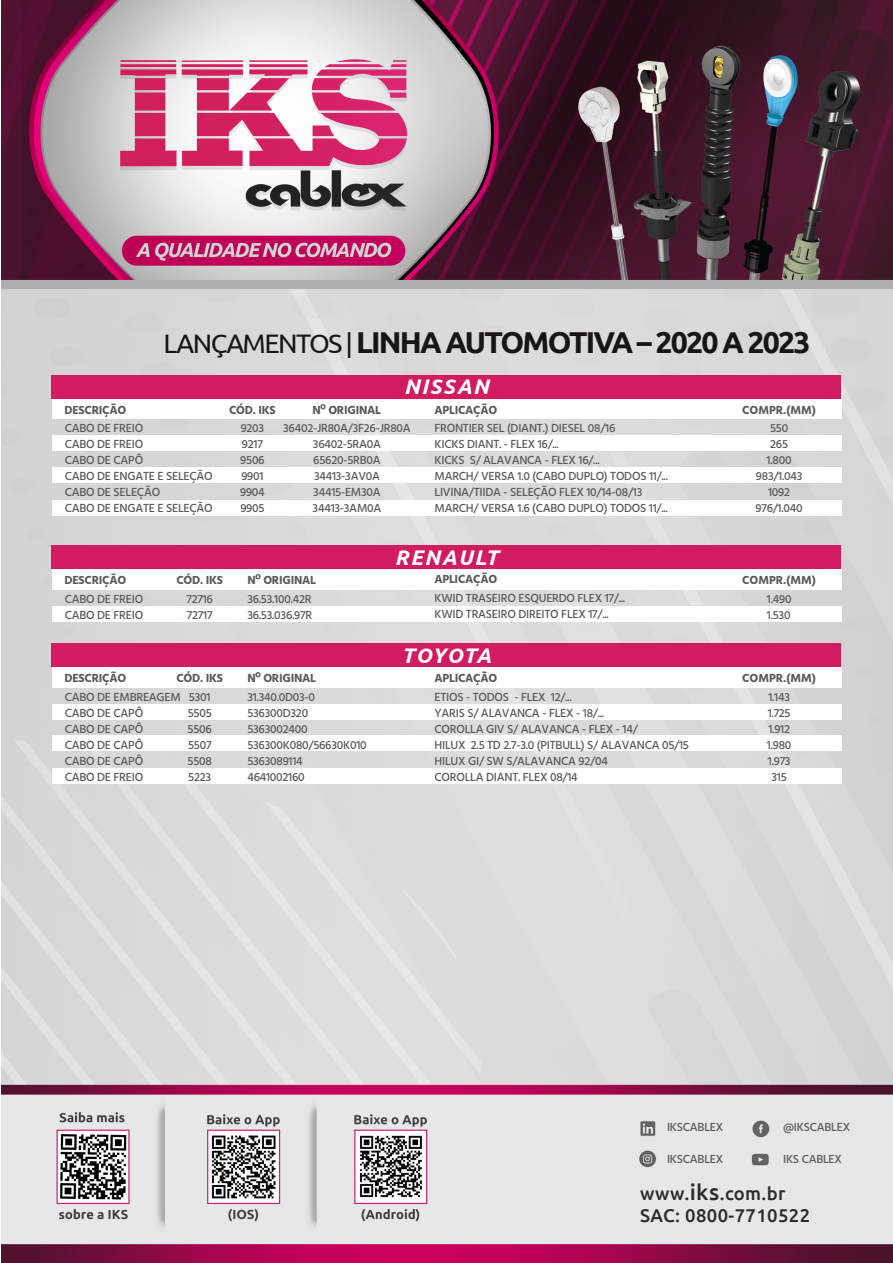
<style>
.page{position:relative;width:893px;height:1263px;background:#fff}
.page>*{position:absolute;margin:0;border:0;box-sizing:border-box;transform-origin:0 0}
.t1{font:700 30.15px "Ubuntu";letter-spacing:-.06em;color:#181514}
.t2{font:italic 700 21.15px "Ubuntu";letter-spacing:.075em;color:#fff}
.t3{font:500 18.45px/21.3px "Ubuntu";letter-spacing:.02em;color:#2e2a27}
.t4{font:500 12px/16px "Hind";letter-spacing:-.02em;color:#5a5858}
.t5{font:700 12px "Hind";letter-spacing:-.02em;color:#5a5858}
.s1{font-weight:400;font-size:26.7px}
.s2{font-size:22.35px}
</style>
<div class="page">
<img style="left:2px;top:0;width:891px;height:1263px">
<div style="left:52px;top:398px;width:789px;height:21px;background:#fff"></div>
<div style="left:52px;top:435px;width:789px;height:15px;background:#fff"></div>
<div style="left:52px;top:467px;width:789px;height:15px;background:#fff"></div>
<div style="left:52px;top:500px;width:789px;height:15px;background:#fff"></div>
<div style="left:52px;top:375px;width:789px;height:23px;background:#d21b61"></div>
<div style="left:52px;top:569px;width:789px;height:21px;background:#fff"></div>
<div style="left:52px;top:606px;width:789px;height:16px;background:#fff"></div>
<div style="left:52px;top:546px;width:789px;height:23px;background:#d21b61"></div>
<div style="left:52px;top:667px;width:789px;height:20px;background:#fff"></div>
<div style="left:52px;top:704px;width:789px;height:16px;background:#fff"></div>
<div style="left:52px;top:736px;width:789px;height:15px;background:#fff"></div>
<div style="left:52px;top:768px;width:789px;height:15px;background:#fff"></div>
<div style="left:52px;top:644px;width:789px;height:23px;background:#d21b61"></div>
<h1 class="t1" style="left:163px;top:322px;width:649px"><span class="s1">LANÇAMENTOS |</span> LINHA AUTOMOTIVA – 2020 A 2023</h1>
<h2 class="t2" style="left:404px;top:374px;width:86px">NISSAN</h2>
<p class="t5" style="left:64px;top:402px;width:63px">DESCRIÇÃO</p>
<p class="t5" style="left:229px;top:402px;width:48px">CÓD. IKS</p>
<p class="t5" style="left:312px;top:402px;width:70px">Nº ORIGINAL</p>
<p class="t4" style="left:65px;top:420px;width:149px">CABO DE FREIO<br>CABO DE FREIO<br>CABO DE CAPÔ<br>CABO DE ENGATE E SELEÇÃO<br>CABO DE SELEÇÃO<br>CABO DE ENGATE E SELEÇÃO</p>
<p class="t4" style="left:240px;top:420px;width:26px">9203<br>9217<br>9506<br>9901<br>9904<br>9905</p>
<p class="t4" style="left:283px;top:420px;width:129px;text-align:center">36402-JR80A/3F26-JR80A<br>36402-5RA0A<br>65620-5RB0A<br>34413-3AV0A<br>34415-EM30A<br>34413-3AM0A</p>
<p class="t4" style="left:755px;top:420px;width:49px;text-align:center">550<br>265<br>1.800<br>983/1.043<br>1092<br>976/1.040</p>
<p class="t5" style="left:434px;top:402px;width:64px">APLICAÇÃO</p>
<p class="t5" style="left:742px;top:402px;width:75px">COMPR.(MM)</p>
<p class="t4" style="left:434px;top:420px;width:235px">FRONTIER SEL (DIANT.) DIESEL 08/16<br>KICKS DIANT. - FLEX 16/...<br>KICKS S/ ALAVANCA - FLEX 16/...<br>MARCH/ VERSA 1.0 (CABO DUPLO) TODOS 11/...<br>LIVINA/TIIDA - SELEÇÃO FLEX 10/14-08/13<br>MARCH/ VERSA 1.6 (CABO DUPLO) TODOS 11/...</p>
<h2 class="t2" style="left:395px;top:545px;width:105px">RENAULT</h2>
<p class="t5" style="left:434px;top:572px;width:64px">APLICAÇÃO</p>
<p class="t5" style="left:742px;top:573px;width:75px">COMPR.(MM)</p>
<p class="t5" style="left:64px;top:573px;width:63px">DESCRIÇÃO</p>
<p class="t5" style="left:176px;top:573px;width:48px">CÓD. IKS</p>
<p class="t5" style="left:247px;top:573px;width:70px">Nº ORIGINAL</p>
<p class="t4" style="left:65px;top:591px;width:80px">CABO DE FREIO<br>CABO DE FREIO</p>
<p class="t4" style="left:187px;top:591px;width:28px">72716<br>72717</p>
<p class="t4" style="left:247px;top:591px;width:66px">36.53.100.42R<br>36.53.036.97R</p>
<p class="t4" style="left:767px;top:591px;width:26px">1.490<br>1.530</p>
<p class="t4" style="left:434px;top:590px;width:192px">KWID TRASEIRO ESQUERDO FLEX 17/...<br>KWID TRASEIRO DIREITO FLEX 17/...</p>
<h2 class="t2" style="left:402px;top:642px;width:91px">TOYOTA</h2>
<p class="t5" style="left:64px;top:671px;width:63px">DESCRIÇÃO</p>
<p class="t5" style="left:176px;top:671px;width:48px">CÓD. IKS</p>
<p class="t5" style="left:247px;top:671px;width:70px">Nº ORIGINAL</p>
<p class="t4" style="left:65px;top:689px;width:118px">CABO DE EMBREAGEM<br>CABO DE CAPÔ<br>CABO DE CAPÔ<br>CABO DE CAPÔ<br>CABO DE CAPÔ<br>CABO DE FREIO</p>
<p class="t4" style="left:188px;top:689px;width:26px;text-align:justify">5301<br>5505<br>5506<br>5507<br>5508<br>5223</p>
<p class="t4" style="left:247px;top:689px;width:121px">31.340.0D03-0<br>536300D320<br>5363002400<br>536300K080/56630K010<br>5363089114<br>4641002160</p>
<p class="t4" style="left:767px;top:689px;width:26px;text-align:center">1.143<br>1.725<br>1.912<br>1.980<br>1.973<br>315</p>
<p class="t5" style="left:434px;top:671px;width:64px">APLICAÇÃO</p>
<p class="t5" style="left:742px;top:671px;width:75px">COMPR.(MM)</p>
<p class="t4" style="left:434px;top:689px;width:256px">ETIOS - TODOS - FLEX 12/...<br>YARIS S/ ALAVANCA - FLEX - 18/...<br>COROLLA GIV S/ ALAVANCA - FLEX - 14/<br>HILUX 2.5 TD 2.7-3.0 (PITBULL) S/ ALAVANCA 05/15<br>HILUX GI/ SW S/ALAVANCA 92/04<br>COROLLA DIANT. FLEX 08/14</p>
<p class="t4" style="left:667px;top:1119px;width:58px">IKSCABLEX</p>
<p class="t4" style="left:667px;top:1152px;width:58px">IKSCABLEX</p>
<p class="t4" style="left:783px;top:1152px;width:61px">IKS CABLEX</p>
<p class="t4" style="left:783px;top:1119px;width:69px">@IKSCABLEX</p>
<h3 class="t3" style="left:640px;top:1182px;width:172px">www.<span class="s2">iks</span>.com.br<br>SAC: 0800-7710522</h3>
</div>
